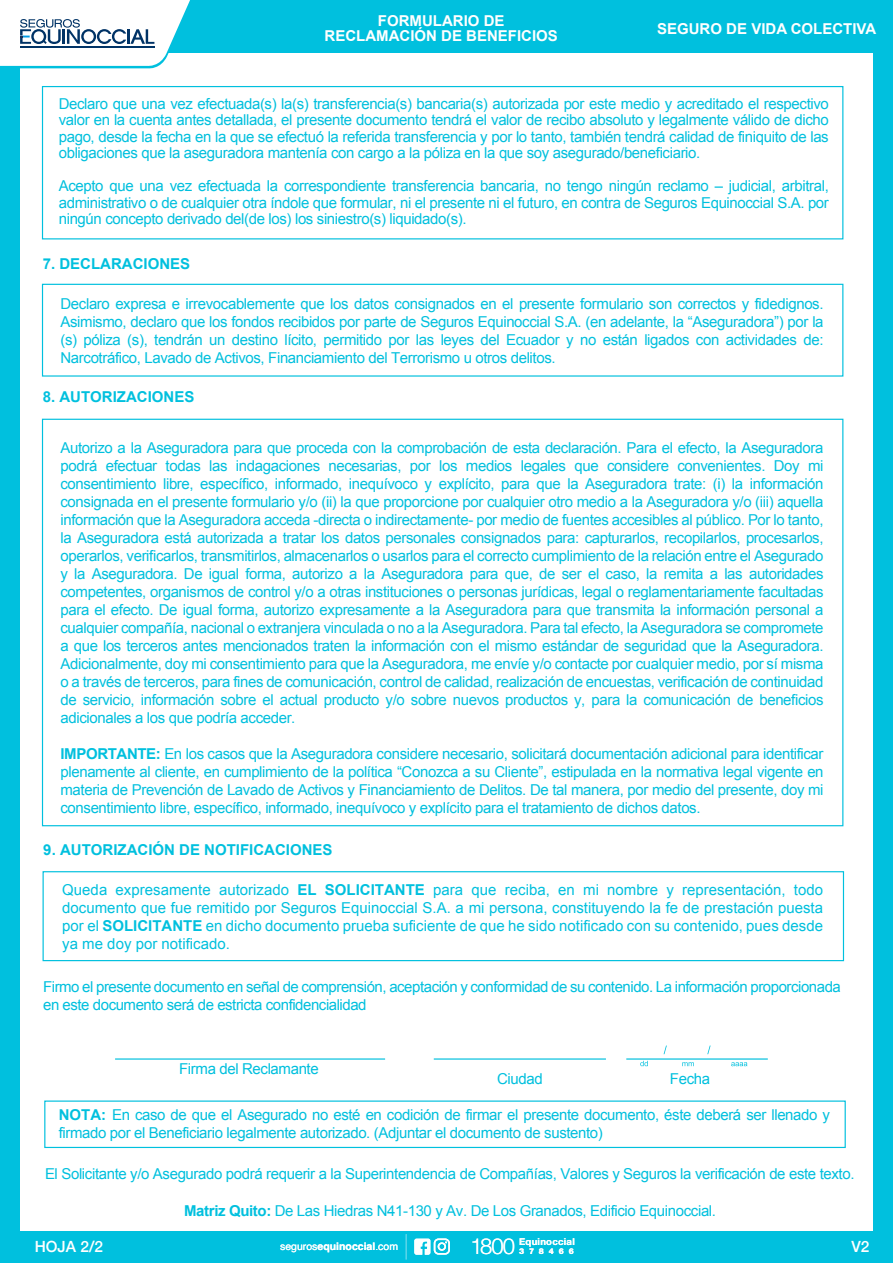
<style>
.page{position:relative;width:893px;height:1263px;background:#fff}
.page>*{position:absolute;margin:0;border:0;box-sizing:border-box;transform-origin:0 0}
.t1{font:300 22.05px "Helvetica Neue LT Std";color:#fff}
.t2{font:500 15.45px "Helvetica Neue";color:#fff}
.t3{font:15px/18px "Arial";letter-spacing:-.025em;color:#00c0de;text-align:justify}
.t4{font:700 15px "Arial";color:#00c0de}
.t5{font:700 15px/15px "Arial";color:#fff;text-align:center}
.t6{font:10.5px "Helvetica";color:#fff}
.t7{font:700 9.6px "Helvetica Neue LT Std";letter-spacing:.03em;color:#fff}
.t8{font:800 8.1px "Helvetica Neue LT Std";letter-spacing:.615em;color:#fff}
.s1{font-weight:700}
</style>
<div class="page">
<div style="left:873px;top:0;width:20px;height:1262px;background:#00c0de"></div>
<div style="left:0;top:0;width:20px;height:1262px;background:#00c0de"></div>
<div style="left:0;top:1231px;width:893px;height:32px;background:#00c0de"></div>
<div style="left:0;top:0;width:893px;height:52px;background:#00c0de"></div>
<svg style="left:414px;top:1238px;width:36px;height:17px"></svg>
<svg style="left:406px;top:1234px;width:1px;height:25px"></svg>
<svg style="left:0;top:0;width:198px;height:69px"></svg>
<div style="left:42px;top:284px;width:801px;height:93px;border:1px solid #00c0de"></div>
<div style="left:42px;top:86px;width:801px;height:153px;border:1px solid #00c0de"></div>
<div style="left:44px;top:1100px;width:802px;height:48px;border:1px solid #00c0de"></div>
<hr style="left:115px;top:1058px;width:270px;height:1px;background:#00c0de">
<hr style="left:434px;top:1058px;width:172px;height:1px;background:#00c0de">
<div style="left:43px;top:871px;width:801px;height:90px;border:1px solid #00c0de"></div>
<svg style="left:640px;top:1061px;width:8px;height:5px"></svg>
<svg style="left:682px;top:1062px;width:12px;height:4px"></svg>
<svg style="left:731px;top:1062px;width:16px;height:4px"></svg>
<svg style="left:664px;top:1045px;width:3px;height:9px"></svg>
<svg style="left:707px;top:1045px;width:4px;height:9px"></svg>
<hr style="left:626px;top:1058px;width:142px;height:1px;background:#00c0de">
<p class="t5" style="left:325px;top:13px;width:235px">FORMULARIO DE<br>RECLAMACIÓN DE BENEFICIOS</p>
<p class="t5" style="left:657px;top:22px;width:221px">SEGURO DE VIDA COLECTIVA</p>
<p class="t3" style="left:59px;top:95px;width:772px;line-height:16.5px">Declaro que una vez efectuada(s) la(s) transferencia(s) bancaria(s) autorizada por este medio y acreditado el respectivo valor en la cuenta antes detallada, el presente documento tendrá el valor de recibo absoluto y legalmente válido de dicho pago, desde la fecha en la que se efectuó la referida transferencia y por lo tanto, también tendrá calidad de finiquito de las obligaciones que la aseguradora mantenía con cargo a la póliza en la que soy asegurado/beneficiario.</p>
<p class="t3" style="left:59px;top:178px;width:772px;line-height:16.5px">Acepto que una vez efectuada la correspondiente transferencia bancaria, no tengo ningún reclamo – judicial, arbitral, administrativo o de cualquier otra índole que formular, ni el presente ni el futuro, en contra de Seguros Equinoccial S.A. por ningún concepto derivado del(de los) los siniestro(s) liquidado(s).</p>
<p class="t4" style="left:43px;top:253px;width:149px">7. DECLARACIONES</p>
<p class="t3" style="left:61px;top:294px;width:765px">Declaro expresa e irrevocablemente que los datos consignados en el presente formulario son correctos y fidedignos.<br>Asimismo, declaro que los fondos recibidos por parte de Seguros Equinoccial S.A. (en adelante, la “Aseguradora”) por la (s) póliza (s), tendrán un destino lícito, permitido por las leyes del Ecuador y no están ligados con actividades de:<br>Narcotráfico, Lavado de Activos, Financiamiento del Terrorismo u otros delitos.</p>
<p class="t4" style="left:43px;top:387px;width:153px">8. AUTORIZACIONES</p>
<p class="t3" style="left:61px;top:438px;width:765px">Autorizo a la Aseguradora para que proceda con la comprobación de esta declaración. Para el efecto, la Aseguradora podrá efectuar todas las indagaciones necesarias, por los medios legales que considere convenientes. Doy mi consentimiento libre, específico, informado, inequívoco y explícito, para que la Aseguradora trate: (i) la información consignada en el presente formulario y/o (ii) la que proporcione por cualquier otro medio a la Aseguradora y/o (iii) aquella información que la Aseguradora acceda -directa o indirectamente- por medio de fuentes accesibles al público. Por lo tanto, la Aseguradora está autorizada a tratar los datos personales consignados para: capturarlos, recopilarlos, procesarlos, operarlos, verificarlos, transmitirlos, almacenarlos o usarlos para el correcto cumplimiento de la relación entre el Asegurado y la Aseguradora. De igual forma, autorizo a la Aseguradora para que, de ser el caso, la remita a las autoridades competentes, organismos de control y/o a otras instituciones o personas jurídicas, legal o reglamentariamente facultadas para el efecto. De igual forma, autorizo expresamente a la Aseguradora para que transmita la información personal a cualquier compañía, nacional o extranjera vinculada o no a la Aseguradora. Para tal efecto, la Aseguradora se compromete a que los terceros antes mencionados traten la información con el mismo estándar de seguridad que la Aseguradora.<br>Adicionalmente, doy mi consentimiento para que la Aseguradora, me envíe y/o contacte por cualquier medio, por sí misma o a través de terceros, para fines de comunicación, control de calidad, realización de encuestas, verificación de continuidad de servicio, información sobre el actual producto y/o sobre nuevos productos y, para la comunicación de beneficios adicionales a los que podría acceder.</p>
<p class="t3" style="left:61px;top:745px;width:765px"><span class="s1">IMPORTANTE:</span> En los casos que la Aseguradora considere necesario, solicitará documentación adicional para identificar plenamente al cliente, en cumplimiento de la política “Conozca a su Cliente”, estipulada en la normativa legal vigente en materia de Prevención de Lavado de Activos y Financiamiento de Delitos. De tal manera, por medio del presente, doy mi consentimiento libre, específico, informado, inequívoco y explícito para el tratamiento de dichos datos.</p>
<p class="t4" style="left:43px;top:840px;width:291px">9. AUTORIZACIÓN DE NOTIFICACIONES</p>
<p class="t3" style="left:62px;top:881px;width:762px">Queda expresamente autorizado <span class="s1">EL SOLICITANTE</span> para que reciba, en mi nombre y representación, todo documento que fue remitido por Seguros Equinoccial S.A. a mi persona, constituyendo la fe de prestación puesta por el <span class="s1">SOLICITANTE</span> en dicho documento prueba suficiente de que he sido notificado con su contenido, pues desde ya me doy por notificado.</p>
<p class="t3" style="left:43px;top:977px;width:799px">Firmo el presente documento en señal de comprensión, aceptación y conformidad de su contenido. La información proporcionada en este documento será de estricta confidencialidad</p>
<p class="t3" style="left:179px;top:1060px;width:141px">Firma del Reclamante</p>
<p class="t3" style="left:497px;top:1069px;width:47px">Ciudad</p>
<p class="t3" style="left:670px;top:1069px;width:42px">Fecha</p>
<p class="t3" style="left:59px;top:1106px;width:773px"><span class="s1">NOTA:</span> En caso de que el Asegurado no esté en codición de firmar el presente documento, éste deberá ser llenado y firmado por el Beneficiario legalmente autorizado. (Adjuntar el documento de sustento)</p>
<p class="t3" style="left:45px;top:1164px;width:811px">El Solicitante y/o Asegurado podrá requerir a la Superintendencia de Compañías, Valores y Seguros la verificación de este texto.</p>
<p class="t3" style="left:184px;top:1201px;width:533px"><span class="s1">Matriz Quito:</span> De Las Hiedras N41-130 y Av. De Los Granados, Edificio Equinoccial.</p>
<p class="t6" style="left:280px;top:1238px;width:120px">seguros<span class="s1">equinoccial</span>.com</p>
<h1 class="t1" style="left:471px;top:1233px;width:46px">1800</h1>
<p class="t8" style="left:519px;top:1247px;width:56px">378466</p>
<p class="t7" style="left:519px;top:1236px;width:57px">Equinoccial</p>
<p class="t2" style="left:35px;top:1234px;width:70px">HOJA 2/2</p>
<p class="t2" style="left:851px;top:1234px;width:20px">V2</p>
</div>
